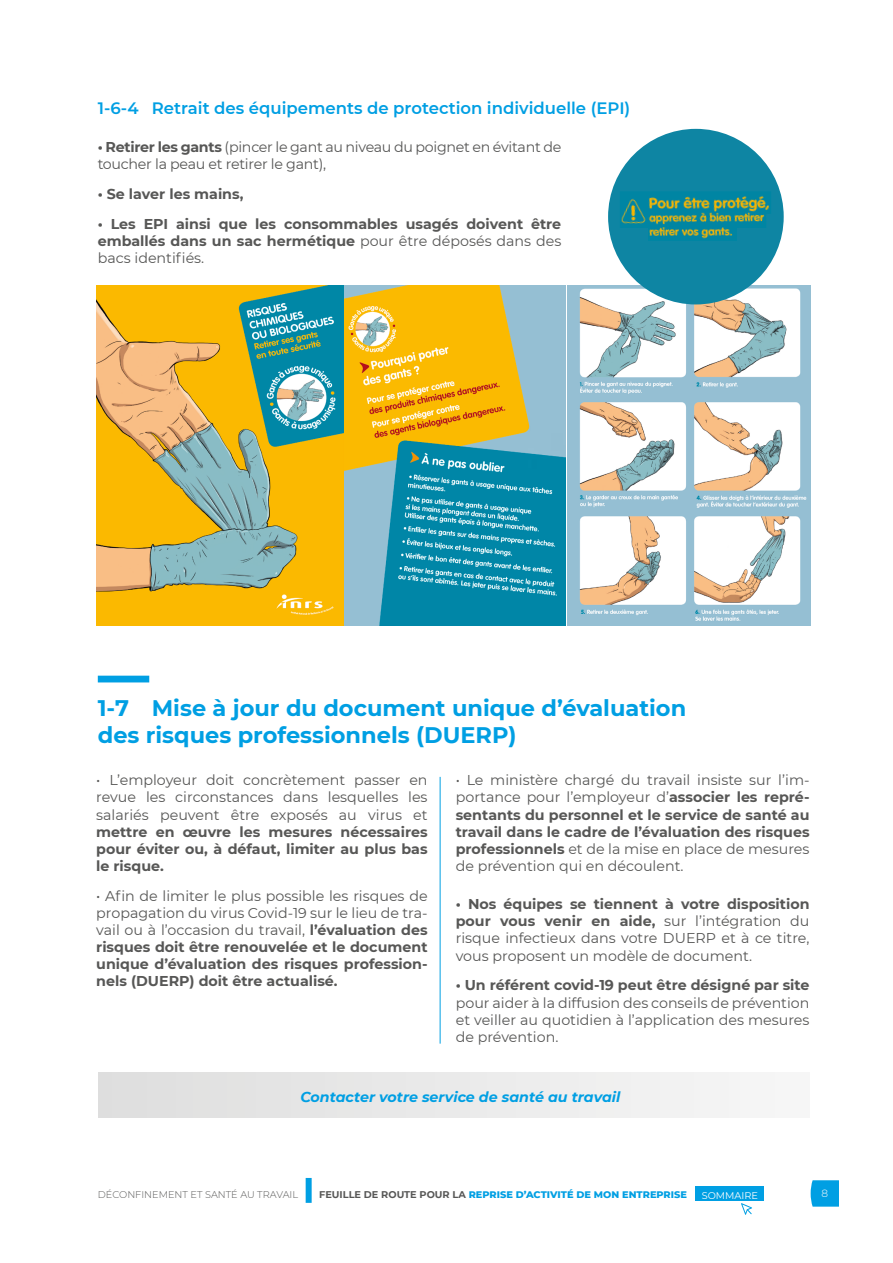
<style>
.page{position:relative;width:893px;height:1263px;background:#fff}
.page>*{position:absolute;margin:0;border:0;box-sizing:border-box;transform-origin:0 0}
.t1{font:700 22.5px/27px "Montserrat";color:#009fe3}
.t2{font:600 16.5px "Montserrat";color:#009fe3}
.t3{font:14.25px/17.1px "Montserrat";color:#575756;text-align:justify}
.t4{font:700 14.25px/17.1px "Montserrat";color:#575756;text-align:justify}
.t5{font:14.25px/17.1px "Montserrat";letter-spacing:-.02em;color:#575756}
.t6{font:italic 700 14.25px "Montserrat";color:#009fe3}
.t7{font:300 10.5px "Montserrat";color:#fff}
.t8{font:800 9.75px "Montserrat";color:#009fe3}
.t9{font:300 9.75px "Montserrat";color:#575756}
.t10{font:9.75px "Montserrat";color:#fff}
.s1{font-weight:700}
.s2{font-weight:400}
.s3{font-weight:700;color:#575756}
</style>
<div class="page">
<div style="left:306px;top:1178px;width:6px;height:25px;background:#009fe3"></div>
<svg style="left:811px;top:1180px;width:28px;height:26px"></svg>
<div style="left:696px;top:1186px;width:68px;height:15px;background:#009fe3"></div>
<svg style="left:741px;top:1203px;width:11px;height:12px"></svg>
<div style="left:99px;top:1073px;width:710px;height:44px;background:#eaeaea"></div>
<img style="left:96px;top:285px;width:247px;height:340px">
<img style="left:345px;top:285px;width:220px;height:340px">
<img style="left:567px;top:285px;width:243px;height:340px">
<div style="left:608px;top:129px;width:176px;height:175px;background:#0e85a3;border-radius:50%"></div>
<img style="left:620px;top:192px;width:151px;height:36px">
<img style="left:649px;top:226px;width:87px;height:15px">
<div style="left:98px;top:676px;width:51px;height:6px;background:#009fe3"></div>
<hr style="left:440px;top:777px;width:1px;height:267px;background:#009fe3">
<p class="t2" style="left:98px;top:96px;width:534px">1-6-4 Retrait des équipements de protection individuelle (EPI)</p>
<p class="t5" style="left:98px;top:138px;width:465px"><span class="s1">• Retirer les gants</span> (pincer le gant au niveau du poignet en évitant de toucher la peau et retirer le gant),</p>
<p class="t4" style="left:98px;top:185px;width:147px">• Se laver les mains,</p>
<p class="t4" style="left:98px;top:214px;width:465px">• Les EPI ainsi que les consommables usagés doivent être emballés dans un sac hermétique <span class="s2">pour être déposés dans des bacs identifiés.</span></p>
<h1 class="t1" style="left:98px;top:694px;width:590px">1-7 Mise à jour du document unique d’évaluation des risques professionnels (DUERP)</h1>
<p class="t3" style="left:96px;top:771px;width:333px">• L’employeur doit concrètement passer en revue les circonstances dans lesquelles les salariés peuvent être exposés au virus et</p>
<p class="t4" style="left:96px;top:822px;width:333px">mettre en œuvre les mesures nécessaires pour éviter ou, à défaut, limiter au plus bas le risque.</p>
<p class="t4" style="left:96px;top:886px;width:333px"><span class="s2">• Afin de limiter le plus possible les risques de propagation du virus Covid-19 sur le lieu de tra&shy;vail ou à l’occasion du travail,</span> l’évaluation des risques doit être renouvelée et le document unique d’évaluation des risques profession&shy;nels (DUERP) doit être actualisé.</p>
<p class="t3" style="left:456px;top:771px;width:355px">• Le ministère chargé du travail insiste sur l’im&shy;portance pour l’employeur d’<span class="s1">associer les repré&shy;sentants du personnel et le service de santé au travail dans le cadre de l’évaluation des risques professionnels</span> et de la mise en place de mesures de prévention qui en découlent.</p>
<p class="t3" style="left:456px;top:895px;width:355px"><span class="s1">• Nos équipes se tiennent à votre disposition pour vous venir en aide,</span> sur l’intégration du risque infectieux dans votre DUERP et à ce titre, vous proposent un modèle de document.</p>
<p class="t4" style="left:456px;top:976px;width:355px">• Un référent covid-19 peut être désigné par site</p>
<p class="t3" style="left:456px;top:993px;width:355px">pour aider à la diffusion des conseils de prévention et veiller au quotidien à l’application des mesures de prévention.</p>
<p class="t6" style="left:300px;top:1086px;width:321px">Contacter votre service de santé au travail</p>
<p class="t9" style="left:98px;top:1188px;width:202px">DÉCONFINEMENT ET SANTÉ AU TRAVAIL</p>
<p class="t8" style="left:319px;top:1187px;width:369px"><span class="s3">FEUILLE DE ROUTE POUR LA</span> REPRISE D’ACTIVITÉ DE MON ENTREPRISE</p>
<p class="t10" style="left:702px;top:1188px;width:58px">SOMMAIRE</p>
<p class="t7" style="left:821px;top:1186px;width:8px">8</p>
</div>
